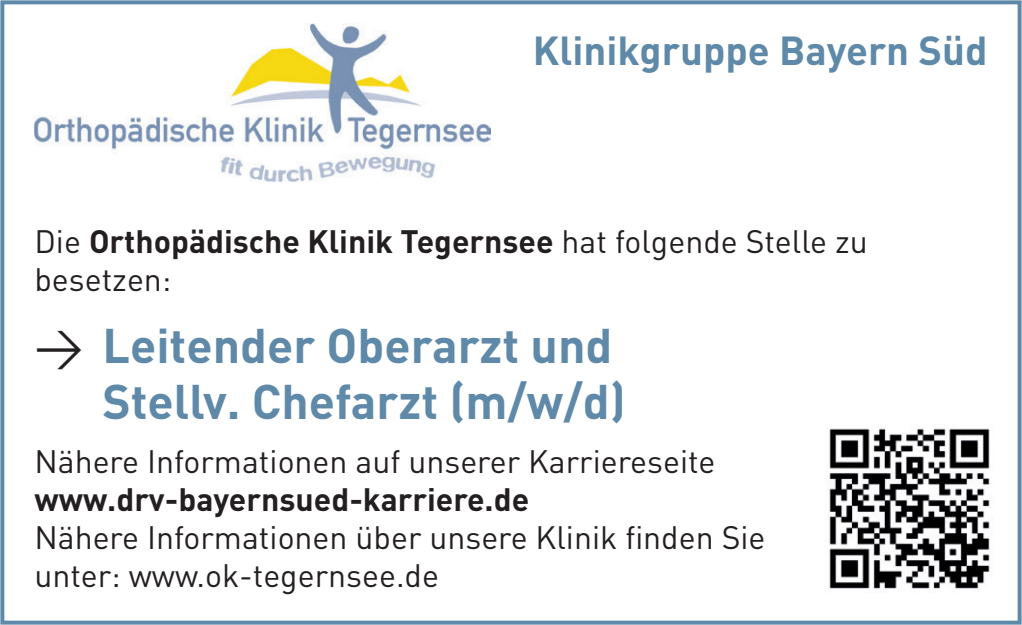
<style>
.page{position:relative;width:1022px;height:625px;background:#fff}
.page>*{position:absolute;margin:0;border:0;box-sizing:border-box;transform-origin:0 0}
.t1{font:700 48px/56px "DIN Pro DR Vp";color:#5f89a8;text-align:right}
.t2{font:700 40px "DIN Pro DR Vp";color:#5f89a8}
.t3{font:32px/38px "DIN Pro DR Vp";color:#231f20}
.t4{font:700 32px "DIN Pro DR Vp";color:#231f20}
.s1{font-weight:700}
.s2{font-weight:400;color:#231f20}
</style>
<div class="page">
<img style="left:34px;top:23px;width:456px;height:158px">
<div style="left:0;top:0;width:1021px;height:624px;border:4px solid #5f89a8"></div>
<img style="left:829px;top:427px;width:162px;height:165px">
<p class="t2" style="left:533px;top:36px;width:456px">Klinikgruppe Bayern Süd</p>
<p class="t3" style="left:34px;top:226px;width:834px">Die <span class="s1">Orthopädische Klinik Tegernsee</span> hat folgende Stelle zu besetzen:</p>
<h1 class="t1" style="left:34px;top:322px;width:593px"><span class="s2">→</span> Leitender Oberarzt und<br>Stellv. Chefarzt (m/w/d)</h1>
<p class="t3" style="left:34px;top:446px;width:682px">Nähere Informationen auf unserer Karriereseite</p>
<p class="t4" style="left:34px;top:488px;width:496px">www.drv-bayernsued-karriere.de</p>
<p class="t3" style="left:34px;top:522px;width:732px">Nähere Informationen über unsere Klinik finden Sie unter: www.ok-tegernsee.de</p>
</div>
